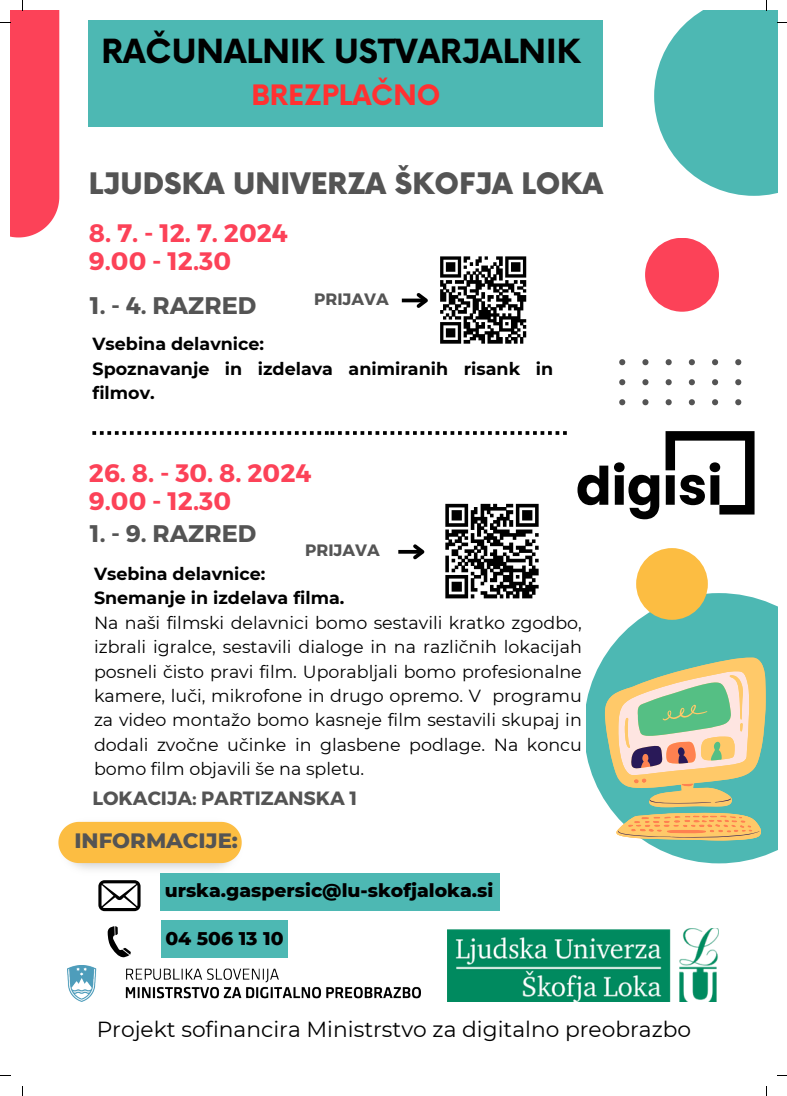
<style>
.page{position:relative;width:787px;height:1096px;background:#fff}
.page>*{position:absolute;margin:0;border:0;box-sizing:border-box;transform-origin:0 0}
.t1{font:700 32.38px "Now";color:#000}
.t2{font:900 28.88px "Now";color:#545454}
.t3{font:700 27.38px "Now";color:#ff3131}
.t4{font:700 25.25px/28.1px "Montserrat";color:#fc4258}
.t5{font:700 24px "Montserrat";color:#545454}
.t6{font:21.75px "Montserrat";color:#000}
.t7{font:800 21.25px "Montserrat";color:#545454}
.t8{font:700 19.25px "Montserrat";color:#545454}
.t9{font:800 18.75px "Montserrat";color:#000}
.t10{font:17.5px/24.4px "Montserrat";color:#000;text-align:justify}
.t11{font:700 17.5px/24.4px "Montserrat";color:#000}
.t12{font:700 16.5px "Montserrat";color:#545454}
</style>
<div class="page">
<div style="left:654px;top:10px;width:123px;height:186px;background:#4db8b3"></div>
<svg style="left:735px;top:399px;width:6px;height:6px"></svg>
<svg style="left:712px;top:399px;width:6px;height:6px"></svg>
<svg style="left:689px;top:399px;width:6px;height:6px"></svg>
<svg style="left:666px;top:399px;width:6px;height:6px"></svg>
<svg style="left:642px;top:399px;width:6px;height:6px"></svg>
<svg style="left:619px;top:399px;width:6px;height:6px"></svg>
<svg style="left:735px;top:379px;width:6px;height:6px"></svg>
<svg style="left:712px;top:379px;width:6px;height:6px"></svg>
<svg style="left:689px;top:379px;width:6px;height:6px"></svg>
<svg style="left:666px;top:379px;width:6px;height:6px"></svg>
<svg style="left:642px;top:379px;width:6px;height:6px"></svg>
<svg style="left:619px;top:379px;width:6px;height:6px"></svg>
<svg style="left:735px;top:359px;width:6px;height:6px"></svg>
<svg style="left:712px;top:359px;width:6px;height:6px"></svg>
<svg style="left:689px;top:359px;width:6px;height:6px"></svg>
<svg style="left:666px;top:359px;width:6px;height:6px"></svg>
<svg style="left:642px;top:359px;width:6px;height:6px"></svg>
<svg style="left:619px;top:359px;width:6px;height:6px"></svg>
<div style="left:89px;top:20px;width:513px;height:107px;background:#4db8b3"></div>
<svg style="left:586px;top:593px;width:191px;height:270px;fill:#4db8b3"></svg>
<svg style="left:605px;top:657px;width:161px;height:183px;background:#b9c295"></svg>
<div style="left:645px;top:238px;width:74px;height:74px;background:#fc4258;border-radius:50%"></div>
<svg style="left:577px;top:465px;width:31px;height:40px"></svg>
<svg style="left:614px;top:462px;width:45px;height:57px"></svg>
<svg style="left:665px;top:431px;width:89px;height:83px"></svg>
<div style="left:636px;top:548px;width:72px;height:71px;background:#fcbd42;border-radius:50%"></div>
<img style="left:440px;top:256px;width:87px;height:88px">
<img style="left:68px;top:965px;width:352px;height:36px">
<img style="left:448px;top:928px;width:271px;height:73px">
<hr style="left:398px;top:550px;width:24px;height:3px;background:#000">
<svg style="left:410px;top:544px;width:15px;height:16px"></svg>
<svg style="left:402px;top:298px;width:11px;height:4px"></svg>
<svg style="left:413px;top:293px;width:15px;height:15px"></svg>
<img style="left:445px;top:503px;width:94px;height:96px">
<div style="left:161px;top:920px;width:127px;height:37px;background:#4db8b3"></div>
<img style="left:72px;top:863px;width:157px;height:12px">
<svg style="left:58px;top:821px;width:184px;height:42px;background:#fcc14f"></svg>
<div style="left:161px;top:872px;width:339px;height:38px;background:#4db8b3"></div>
<svg style="left:108px;top:926px;width:23px;height:31px"></svg>
<svg style="left:98px;top:880px;width:43px;height:31px"></svg>
<svg style="left:92px;top:431px;width:475px;height:4px"></svg>
<svg style="left:0;top:0;width:59px;height:237px"></svg>
<p class="t1" style="left:101px;top:34px;width:481px">RAČUNALNIK USTVARJALNIK</p>
<p class="t3" style="left:251px;top:80px;width:191px">BREZPLAČNO</p>
<p class="t2" style="left:89px;top:168px;width:516px">LJUDSKA UNIVERZA ŠKOFJA LOKA</p>
<p class="t4" style="left:89px;top:218px;width:200px">8. 7. - 12. 7. 2024<br>9.00 - 12.30</p>
<p class="t5" style="left:90px;top:289px;width:168px">1. - 4. RAZRED</p>
<p class="t12" style="left:314px;top:288px;width:76px">PRIJAVA</p>
<h1 class="t11" style="left:93px;top:332px;width:173px">Vsebina delavnice:</h1>
<h2 class="t11" style="left:93px;top:356px;width:462px">Spoznavanje in izdelava animiranih risank in filmov.</h2>
<p class="t4" style="left:89px;top:457px;width:224px">26. 8. - 30. 8. 2024<br>9.00 - 12.30</p>
<h6 class="t12" style="left:305px;top:539px;width:76px">PRIJAVA</h6>
<p class="t5" style="left:90px;top:518px;width:168px">1. - 9. RAZRED</p>
<p class="t11" style="left:94px;top:561px;width:173px">Vsebina delavnice:</p>
<h3 class="t11" style="left:94px;top:586px;width:252px">Snemanje in izdelava filma.</h3>
<h3 class="t10" style="left:94px;top:610px;width:489px">Na naši filmski delavnici bomo sestavili kratko zgodbo, izbrali igralce, sestavili dialoge in na različnih lokacijah posneli čisto pravi film. Uporabljali bomo profesionalne kamere, luči, mikrofone in drugo opremo. V programu za video montažo bomo kasneje film sestavili skupaj in dodali zvočne učinke in glasbene podlage. Na koncu bomo film objavili še na spletu.</h3>
<h4 class="t8" style="left:92px;top:786px;width:267px">LOKACIJA: PARTIZANSKA 1</h4>
<p class="t7" style="left:74px;top:827px;width:165px">INFORMACIJE:</p>
<p class="t9" style="left:165px;top:878px;width:330px">urska.gaspersic@lu-skofjaloka.si</p>
<p class="t9" style="left:165px;top:926px;width:120px">04 506 13 10</p>
<p class="t6" style="left:97px;top:1016px;width:596px">Projekt sofinancira Ministrstvo za digitalno preobrazbo</p>
</div>
